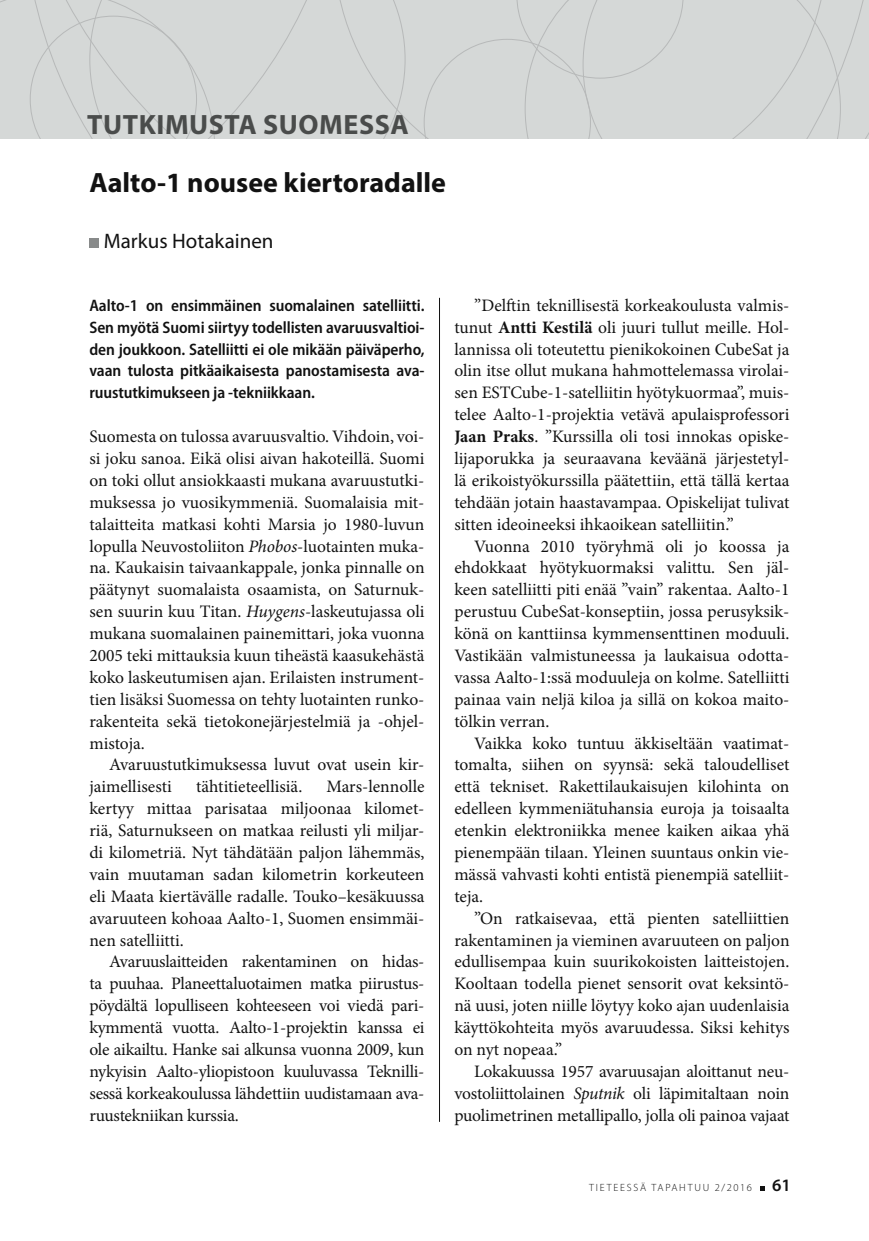
<style>
.page{position:relative;width:869px;height:1241px;background:#fff}
.page>*{position:absolute;margin:0;border:0;box-sizing:border-box;transform-origin:0 0}
.jutun_otsikko{font:700 28px "Myriad Pro";color:#121212}
.kolumniotsikko{font:700 28px "Myriad Pro";letter-spacing:.02em;color:#4a4c4b}
.kirjoittaja{font:21px "Myriad Pro";color:#121212}
.leipis{font:17.5px/21.9px "Minion Pro";letter-spacing:-.005em;color:#121212;text-align:justify}
.leipis_1__kpl{font:17.5px/21.9px "Minion Pro";color:#121212;text-align:justify}
.ingressi{font:600 semi-condensed 16.62px/21.9px "Myriad Pro";letter-spacing:-.005em;color:#121212;text-align:justify}
.t1{font:300 10.5px "Myriad Pro";letter-spacing:.17em;color:#121212}
.s1{font-style:italic}
.s2{font-weight:700}
.s3{font-weight:600;font-size:17.5px}
</style>
<div class="page">
<svg style="left:760px;top:1186px;width:4px;height:4px"></svg>
<hr style="left:439px;top:298px;width:1px;height:823px;background:#121212">
<div style="left:405px;top:0;width:18px;height:139px;background:#d5d8d7"></div>
<div style="left:423px;top:0;width:445px;height:139px;background:#d5d8d7"></div>
<div style="left:0;top:0;width:89px;height:139px;background:#d5d8d7"></div>
<div style="left:89px;top:0;width:316px;height:139px;background:#d5d8d7"></div>
<div style="left:89px;top:238px;width:10px;height:10px;background:#888a8a"></div>
<p class="kolumniotsikko" style="left:87px;top:106px;width:323px">TUTKIMUSTA SUOMESSA</p>
<p class="jutun_otsikko" style="left:89px;top:164px;width:358px">Aalto-1 nousee kiertoradalle</p>
<p class="kirjoittaja" style="left:104px;top:228px;width:171px">Markus Hotakainen</p>
<p class="ingressi" style="left:89px;top:294px;width:336px">Aalto-1 on ensimmäinen suomalainen satelliitti.<br>Sen myötä Suomi siirtyy todellisten avaruusvaltioi&shy;den joukkoon. Satelliitti ei ole mikään päiväperho, vaan tulosta pitkäaikaisesta panostamisesta ava&shy;ruustutkimukseen ja -tekniikkaan.</p>
<p class="leipis_1__kpl" style="left:89px;top:425px;width:336px">Suomesta on tulossa avaruusvaltio. Vihdoin, voi&shy;si joku sanoa. Eikä olisi aivan hakoteillä. Suomi on toki ollut ansiokkaasti mukana avaruustutki&shy;muksessa jo vuosikymmeniä. Suomalaisia mit&shy;talaitteita matkasi kohti Marsia jo 1980-luvun lopulla Neuvostoliiton <span class="s1">Phobos</span>-luotainten muka&shy;na. Kaukaisin taivaankappale, jonka pinnalle on päätynyt suomalaista osaamista, on Saturnuk&shy;sen suurin kuu Titan. <span class="s1">Huygens</span>-laskeutujassa oli mukana suomalainen painemittari, joka vuonna 2005 teki mittauksia kuun tiheästä kaasukehästä koko laskeutumisen ajan. Erilaisten instrument&shy;tien lisäksi Suomessa on tehty luotainten runko&shy;rakenteita sekä tietokonejärjestelmiä ja -ohjel&shy;mistoja.</p>
<p class="leipis" style="left:89px;top:753px;width:336px;text-indent:20px">Avaruustutkimuksessa luvut ovat usein kir&shy;jaimellisesti</p>
<p class="leipis" style="left:89px;top:775px;width:336px;text-indent:237px">Mars-lennolle kertyy mittaa parisataa miljoonaa kilomet&shy;riä, Saturnukseen on matkaa reilusti yli miljar&shy;di kilometriä. Nyt tähdätään paljon lähemmäs, vain muutaman sadan kilometrin korkeuteen eli Maata kiertävälle radalle. Touko–kesäkuussa avaruuteen kohoaa Aalto-1, Suomen ensimmäi&shy;nen satelliitti.</p>
<p class="leipis" style="left:89px;top:950px;width:336px;text-indent:20px">Avaruuslaitteiden rakentaminen on hidas&shy;ta puuhaa. Planeettaluotaimen matka piirustus&shy;pöydältä lopulliseen kohteeseen voi viedä pari&shy;kymmentä vuotta. Aalto-1-projektin kanssa ei ole aikailtu. Hanke sai alkunsa vuonna 2009, kun nykyisin Aalto-yliopistoon kuuluvassa Teknilli&shy;sessä korkeakoulussa lähdettiin uudistamaan ava&shy;ruustekniikan kurssia.</p>
<p class="leipis" style="left:196px;top:775px;width:108px">tähtitieteellisiä.</p>
<p class="leipis" style="left:454px;top:294px;width:336px;text-indent:20px">”Delftin teknillisestä korkeakoulusta valmis&shy;tunut <span class="s2">Antti Kestilä</span> oli juuri tullut meille. Hol&shy;lannissa oli toteutettu pienikokoinen CubeSat ja olin itse ollut mukana hahmottelemassa virolai&shy;sen ESTCube-1-satelliitin hyötykuormaa”, muis&shy;telee Aalto-1-projektia vetävä apulaisprofessori <span class="s2">Jaan Praks</span>. ”Kurssilla oli tosi innokas opiske&shy;lijaporukka ja seuraavana keväänä järjestetyl&shy;lä erikoistyökurssilla päätettiin, että tällä kertaa tehdään jotain haastavampaa. Opiskelijat tulivat sitten ideoineeksi ihkaoikean satelliitin.”</p>
<p class="leipis" style="left:454px;top:535px;width:336px;text-indent:20px">Vuonna 2010 työryhmä oli jo koossa ja ehdokkaat hyötykuormaksi valittu. Sen jäl&shy;keen satelliitti piti enää ”vain” rakentaa. Aalto-1 perustuu CubeSat-konseptiin, jossa perusyksik&shy;könä on kanttiinsa kymmensenttinen moduuli.<br>Vastikään valmistuneessa ja laukaisua odotta&shy;vassa Aalto-1:ssä moduuleja on kolme. Satelliitti painaa vain neljä kiloa ja sillä on kokoa maito&shy;tölkin verran.</p>
<p class="leipis" style="left:454px;top:732px;width:336px;text-indent:20px">Vaikka koko tuntuu äkkiseltään vaatimat&shy;tomalta, siihen on syynsä: sekä taloudelliset että tekniset. Rakettilaukaisujen kilohinta on edelleen kymmeniätuhansia euroja ja toisaalta etenkin elektroniikka menee kaiken aikaa yhä pienempään tilaan. Yleinen suuntaus onkin vie&shy;mässä vahvasti kohti entistä pienempiä satelliit&shy;teja.</p>
<p class="leipis" style="left:454px;top:907px;width:336px;text-indent:20px">”On ratkaisevaa, että pienten satelliittien rakentaminen ja vieminen avaruuteen on paljon edullisempaa kuin suurikokoisten laitteistojen.<br>Kooltaan todella pienet sensorit ovat keksintö&shy;nä uusi, joten niille löytyy koko ajan uudenlaisia käyttökohteita myös avaruudessa. Siksi kehitys on nyt nopeaa.”</p>
<p class="leipis" style="left:454px;top:1060px;width:336px;text-indent:20px">Lokakuussa 1957 avaruusajan aloittanut neu&shy;vostoliittolainen <span class="s1">Sputnik</span> oli läpimitaltaan noin puolimetrinen metallipallo, jolla oli painoa vajaat</p>
<p class="t1" style="left:589px;top:1181px;width:203px">TIETEESSÄ TAPAHTUU 2/2016 <span class="s3">61</span></p>
</div>
